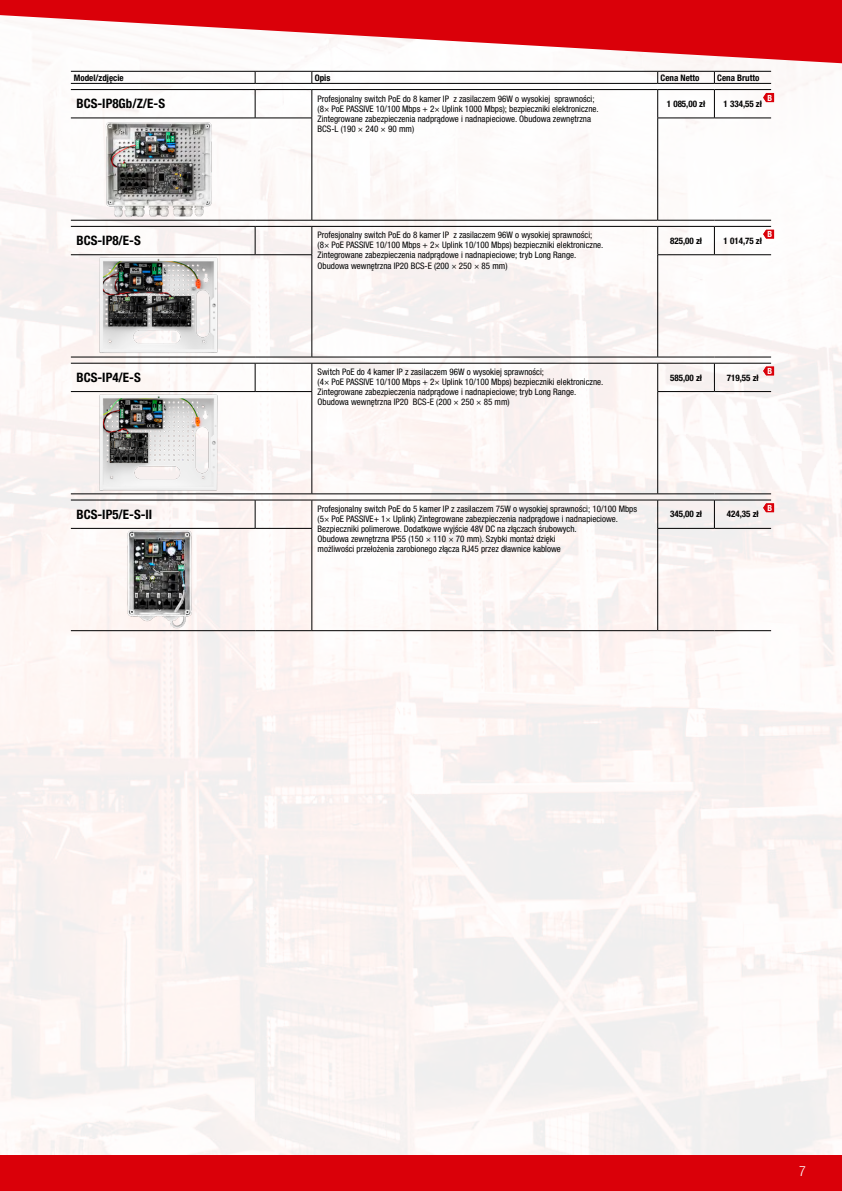
<style>
.page{position:relative;width:842px;height:1191px;background:#fff}
.page>*{position:absolute;margin:0;border:0;box-sizing:border-box;transform-origin:0 0}
.t1{font:300 condensed 14px "Helvetica Neue LT Pro";color:#fff}
.t2{font:700 condensed 13px "Helvetica Neue LT Pro";color:#000}
.t3{font:condensed 9px/10px "Helvetica Neue LT Pro";color:#000}
.t4{font:700 condensed 9px "Helvetica Neue LT Pro";color:#000}
.t5{font:700 condensed 8.5px "Helvetica Neue LT Pro";color:#fff}
</style>
<div class="page">
<div style="left:0;top:0;width:842px;height:1190px;background:linear-gradient(to right,#faf4f3,#faf6f5)"></div>
<svg style="left:0;top:0;width:842px;height:64px;fill:#da0009"></svg>
<div style="left:0;top:1155px;width:842px;height:36px;background:#da0009"></div>
<hr style="left:71px;top:71px;width:184px;height:1px;background:#000">
<hr style="left:71px;top:83px;width:184px;height:1px;background:#000">
<hr style="left:255px;top:71px;width:57px;height:1px;background:#000">
<hr style="left:255px;top:83px;width:57px;height:1px;background:#000">
<hr style="left:312px;top:71px;width:346px;height:1px;background:#000">
<hr style="left:658px;top:71px;width:56px;height:1px;background:#000">
<hr style="left:714px;top:71px;width:57px;height:1px;background:#000">
<hr style="left:312px;top:83px;width:346px;height:1px;background:#000">
<hr style="left:658px;top:83px;width:56px;height:1px;background:#000">
<hr style="left:714px;top:83px;width:57px;height:1px;background:#000">
<hr style="left:312px;top:118px;width:1px;height:102px;background:#000">
<hr style="left:312px;top:220px;width:346px;height:1px;background:#000">
<svg style="left:255px;top:90px;width:1px;height:28px"></svg>
<svg style="left:312px;top:90px;width:1px;height:28px"></svg>
<hr style="left:658px;top:89px;width:56px;height:1px;background:#000">
<svg style="left:657px;top:90px;width:1px;height:28px"></svg>
<hr style="left:714px;top:89px;width:57px;height:1px;background:#000">
<svg style="left:714px;top:90px;width:1px;height:28px"></svg>
<hr style="left:657px;top:118px;width:1px;height:102px;background:#000">
<hr style="left:71px;top:118px;width:184px;height:1px;background:#000">
<hr style="left:255px;top:118px;width:57px;height:1px;background:#000">
<hr style="left:71px;top:220px;width:184px;height:1px;background:#000">
<hr style="left:255px;top:220px;width:57px;height:1px;background:#000">
<hr style="left:657px;top:118px;width:57px;height:1px;background:#000">
<hr style="left:714px;top:118px;width:57px;height:1px;background:#000">
<hr style="left:658px;top:220px;width:56px;height:1px;background:#000">
<hr style="left:714px;top:220px;width:57px;height:1px;background:#000">
<hr style="left:71px;top:89px;width:184px;height:1px;background:#000">
<hr style="left:255px;top:89px;width:57px;height:1px;background:#000">
<hr style="left:312px;top:89px;width:346px;height:1px;background:#000">
<hr style="left:312px;top:255px;width:1px;height:102px;background:#000">
<hr style="left:312px;top:357px;width:346px;height:1px;background:#000">
<svg style="left:255px;top:227px;width:1px;height:27px"></svg>
<svg style="left:312px;top:227px;width:1px;height:27px"></svg>
<hr style="left:658px;top:226px;width:56px;height:1px;background:#000">
<svg style="left:657px;top:227px;width:1px;height:27px"></svg>
<hr style="left:714px;top:226px;width:57px;height:1px;background:#000">
<svg style="left:714px;top:227px;width:1px;height:27px"></svg>
<hr style="left:657px;top:255px;width:1px;height:102px;background:#000">
<hr style="left:71px;top:254px;width:184px;height:1px;background:#000">
<hr style="left:255px;top:254px;width:57px;height:1px;background:#000">
<hr style="left:71px;top:357px;width:184px;height:1px;background:#000">
<hr style="left:255px;top:357px;width:57px;height:1px;background:#000">
<hr style="left:657px;top:254px;width:57px;height:1px;background:#000">
<hr style="left:714px;top:254px;width:57px;height:1px;background:#000">
<hr style="left:658px;top:357px;width:56px;height:1px;background:#000">
<hr style="left:714px;top:357px;width:57px;height:1px;background:#000">
<hr style="left:71px;top:226px;width:184px;height:1px;background:#000">
<hr style="left:255px;top:226px;width:57px;height:1px;background:#000">
<hr style="left:312px;top:226px;width:346px;height:1px;background:#000">
<hr style="left:312px;top:392px;width:1px;height:101px;background:#000">
<hr style="left:312px;top:493px;width:346px;height:1px;background:#000">
<svg style="left:255px;top:364px;width:1px;height:27px"></svg>
<svg style="left:312px;top:364px;width:1px;height:27px"></svg>
<hr style="left:658px;top:363px;width:56px;height:1px;background:#000">
<svg style="left:657px;top:364px;width:1px;height:27px"></svg>
<hr style="left:714px;top:363px;width:57px;height:1px;background:#000">
<svg style="left:714px;top:363px;width:1px;height:28px"></svg>
<hr style="left:657px;top:392px;width:1px;height:101px;background:#000">
<hr style="left:71px;top:391px;width:184px;height:1px;background:#000">
<hr style="left:255px;top:391px;width:57px;height:1px;background:#000">
<hr style="left:71px;top:493px;width:184px;height:1px;background:#000">
<hr style="left:255px;top:493px;width:57px;height:1px;background:#000">
<hr style="left:657px;top:391px;width:57px;height:1px;background:#000">
<hr style="left:714px;top:391px;width:57px;height:1px;background:#000">
<hr style="left:658px;top:493px;width:56px;height:1px;background:#000">
<hr style="left:714px;top:493px;width:57px;height:1px;background:#000">
<hr style="left:71px;top:363px;width:184px;height:1px;background:#000">
<hr style="left:255px;top:363px;width:57px;height:1px;background:#000">
<hr style="left:312px;top:363px;width:346px;height:1px;background:#000">
<hr style="left:312px;top:528px;width:1px;height:102px;background:#000">
<hr style="left:312px;top:630px;width:346px;height:1px;background:#000">
<svg style="left:255px;top:501px;width:1px;height:27px"></svg>
<svg style="left:312px;top:501px;width:1px;height:27px"></svg>
<hr style="left:658px;top:500px;width:56px;height:1px;background:#000">
<svg style="left:657px;top:501px;width:1px;height:27px"></svg>
<hr style="left:714px;top:500px;width:57px;height:1px;background:#000">
<svg style="left:714px;top:500px;width:1px;height:28px"></svg>
<hr style="left:657px;top:528px;width:1px;height:102px;background:#000">
<hr style="left:71px;top:528px;width:184px;height:1px;background:#000">
<hr style="left:255px;top:528px;width:57px;height:1px;background:#000">
<hr style="left:71px;top:630px;width:184px;height:1px;background:#000">
<hr style="left:255px;top:630px;width:57px;height:1px;background:#000">
<hr style="left:657px;top:528px;width:57px;height:1px;background:#000">
<hr style="left:714px;top:528px;width:57px;height:1px;background:#000">
<hr style="left:658px;top:630px;width:56px;height:1px;background:#000">
<hr style="left:714px;top:630px;width:57px;height:1px;background:#000">
<hr style="left:71px;top:500px;width:184px;height:1px;background:#000">
<hr style="left:255px;top:500px;width:57px;height:1px;background:#000">
<hr style="left:312px;top:500px;width:346px;height:1px;background:#000">
<img style="left:101px;top:117px;width:120px;height:103px">
<img style="left:94px;top:390px;width:140px;height:104px">
<img style="left:120px;top:527px;width:94px;height:103px">
<img style="left:94px;top:254px;width:140px;height:104px">
<svg style="left:763px;top:93px;width:11px;height:9px"></svg>
<svg style="left:763px;top:230px;width:11px;height:8px"></svg>
<svg style="left:763px;top:366px;width:11px;height:9px"></svg>
<svg style="left:763px;top:503px;width:11px;height:9px"></svg>
<p class="t4" style="left:74px;top:72px;width:51px">Model/zdjęcie</p>
<p class="t4" style="left:315px;top:72px;width:17px">Opis</p>
<p class="t4" style="left:660px;top:72px;width:40px">Cena Netto</p>
<p class="t4" style="left:717px;top:72px;width:44px">Cena Brutto</p>
<h2 class="t2" style="left:77px;top:96px;width:90px">BCS-IP8Gb/Z/E-S</h2>
<p class="t3" style="left:317px;top:93px;width:283px">Profesjonalny switch PoE do 8 kamer IP z zasilaczem 96W o wysokiej sprawności; (8× PoE PASSIVE 10/100 Mbps + 2× Uplink 1000 Mbps); bezpieczniki elektroniczne.<br>Zintegrowane zabezpieczenia nadprądowe i nadnapieciowe. Obudowa zewnętrzna BCS-L (190 × 240 × 90 mm)</p>
<p class="t4" style="left:667px;top:98px;width:40px">1 085,00 zł</p>
<p class="t4" style="left:723px;top:98px;width:40px">1 334,55 zł</p>
<p class="t5" style="left:767px;top:92px;width:6px">B</p>
<p class="t5" style="left:767px;top:229px;width:6px">B</p>
<h2 class="t2" style="left:77px;top:233px;width:66px">BCS-IP8/E-S</h2>
<p class="t3" style="left:317px;top:230px;width:287px">Profesjonalny switch PoE do 8 kamer IP z zasilaczem 96W o wysokiej sprawności; (8× PoE PASSIVE 10/100 Mbps + 2× Uplink 10/100 Mbps) bezpieczniki elektroniczne.<br>Zintegrowane zabezpieczenia nadprądowe i nadnapieciowe; tryb Long Range.<br>Obudowa wewnętrzna IP20 BCS-E (200 × 250 × 85 mm)</p>
<p class="t4" style="left:670px;top:235px;width:33px">825,00 zł</p>
<p class="t4" style="left:723px;top:235px;width:40px">1 014,75 zł</p>
<h2 class="t2" style="left:77px;top:369px;width:66px">BCS-IP4/E-S</h2>
<p class="t3" style="left:317px;top:367px;width:287px">Switch PoE do 4 kamer IP z zasilaczem 96W o wysokiej sprawności;<br>(4× PoE PASSIVE 10/100 Mbps + 2× Uplink 10/100 Mbps) bezpieczniki elektroniczne.<br>Zintegrowane zabezpieczenia nadprądowe i nadnapieciowe; tryb Long Range.<br>Obudowa wewnętrzna IP20 BCS-E (200 × 250 × 85 mm)</p>
<p class="t4" style="left:670px;top:372px;width:33px">585,00 zł</p>
<p class="t4" style="left:727px;top:372px;width:33px">719,55 zł</p>
<p class="t5" style="left:767px;top:366px;width:6px">B</p>
<h2 class="t2" style="left:77px;top:506px;width:77px">BCS-IP5/E-S-II</h2>
<p class="t3" style="left:317px;top:504px;width:321px">Profesjonalny switch PoE do 5 kamer IP z zasilaczem 75W o wysokiej sprawności; 10/100 Mbps (5× PoE PASSIVE+ 1× Uplink) Zintegrowane zabezpieczenia nadprądowe i nadnapieciowe.<br>Bezpieczniki polimerowe. Dodatkowe wyjście 48V DC na złączach śrubowych.<br>Obudowa zewnętrzna IP55 (150 × 110 × 70 mm). Szybki montaż dzięki<br>możliwości przełożenia zarobionego złącza RJ45 przez dławnice kablowe</p>
<p class="t4" style="left:670px;top:509px;width:33px">345,00 zł</p>
<p class="t4" style="left:727px;top:509px;width:33px">424,35 zł</p>
<p class="t5" style="left:767px;top:502px;width:6px">B</p>
<h1 class="t1" style="left:799px;top:1163px;width:8px">7</h1>
</div>
